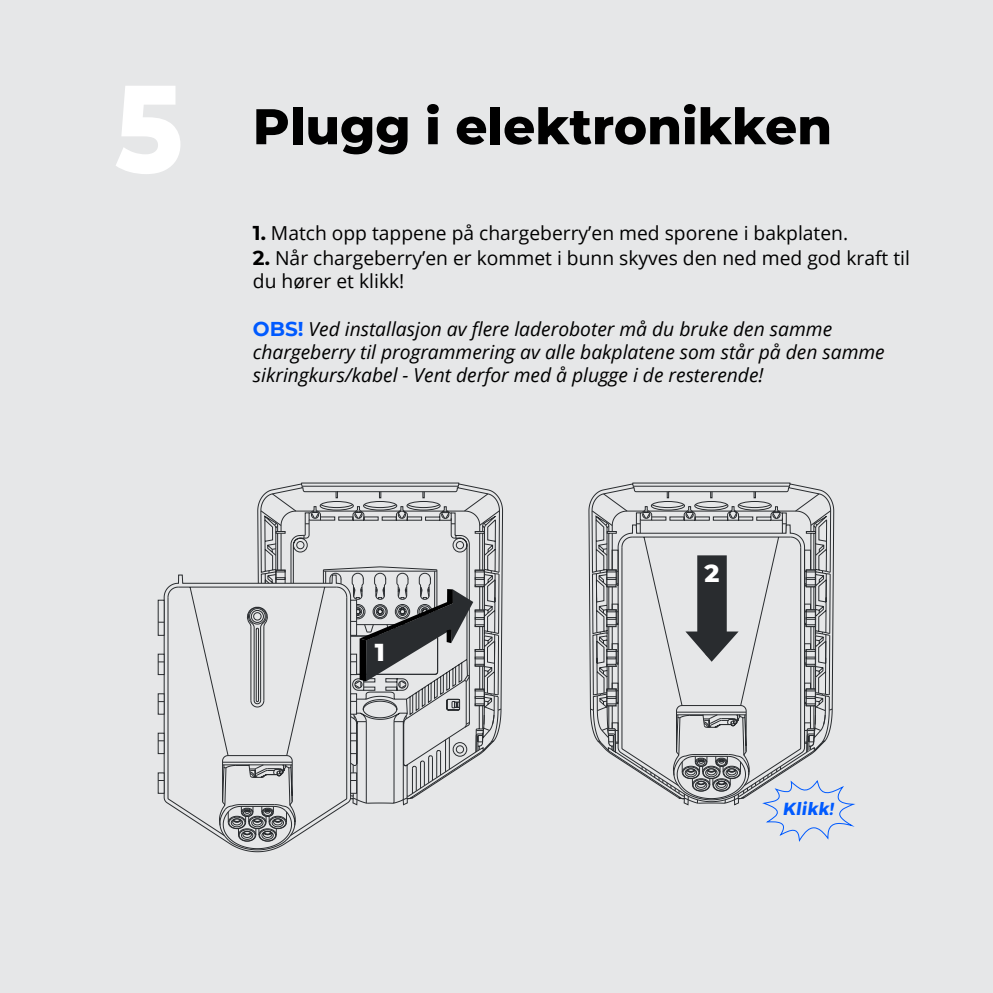
<style>
.page{position:relative;width:993px;height:993px;background:#fff}
.page>*{position:absolute;margin:0;border:0;box-sizing:border-box;transform-origin:0 0}
.t1{font:800 123.75px "Montserrat";color:#fff;scale:.91 1}
.Heading{font:800 50px "Montserrat";color:#000}
.t2{font:800 25px "Montserrat";color:#fff}
.t3{font:italic 19.25px/23px "Open Sans";color:#000}
.t4{font:19.25px/23px "Open Sans";color:#000}
.t5{font:17.5px "Trueno Bd It";color:#005aff}
.s1{font-family:"Montserrat";font-weight:700;font-size:20px}
.s2{font-family:"Montserrat";font-weight:700;font-style:normal;font-size:20px;color:#005aff}
</style>
<div class="page">
<div style="left:0;top:0;width:992px;height:992px;background:#e6e7e8"></div>
<svg style="left:588px;top:483px;width:267px;height:359px"></svg>
<svg style="left:163px;top:582px;width:109px;height:270px"></svg>
<svg style="left:167px;top:596px;width:10px;height:240px"></svg>
<svg style="left:158px;top:599px;width:6px;height:36px"></svg>
<svg style="left:158px;top:653px;width:6px;height:21px"></svg>
<svg style="left:158px;top:693px;width:6px;height:21px"></svg>
<svg style="left:158px;top:732px;width:6px;height:21px"></svg>
<svg style="left:158px;top:772px;width:6px;height:21px"></svg>
<svg style="left:177px;top:483px;width:324px;height:367px"></svg>
<svg style="left:158px;top:620px;width:6px;height:2px"></svg>
<svg style="left:158px;top:700px;width:6px;height:2px"></svg>
<p class="t1" style="left:115px;top:38px;width:77px">5</p>
<p class="Heading" style="left:253px;top:90px;width:580px">Plugg i elektronikken</p>
<p class="t4" style="left:253px;top:220px;width:596px"><span class="s1">1.</span> Match opp tappene på chargeberry’en med sporene i bakplaten.</p>
<p class="t4" style="left:253px;top:245px;width:658px"><span class="s1">2.</span> Når chargeberry’en er kommet i bunn skyves den ned med god kraft til du hører et klikk!</p>
<p class="t3" style="left:253px;top:317px;width:633px"><span class="s2">OBS!</span> Ved installasjon av flere laderoboter må du bruke den samme chargeberry til programmering av alle bakplatene som står på den samme sikringkurs/kabel - Vent derfor med å plugge i de resterende!</p>
<p class="t2" style="left:375px;top:634px;width:12px">1</p>
<p class="t2" style="left:704px;top:554px;width:16px">2</p>
<p class="t5" style="left:782px;top:798px;width:52px">Klikk!</p>
</div>
